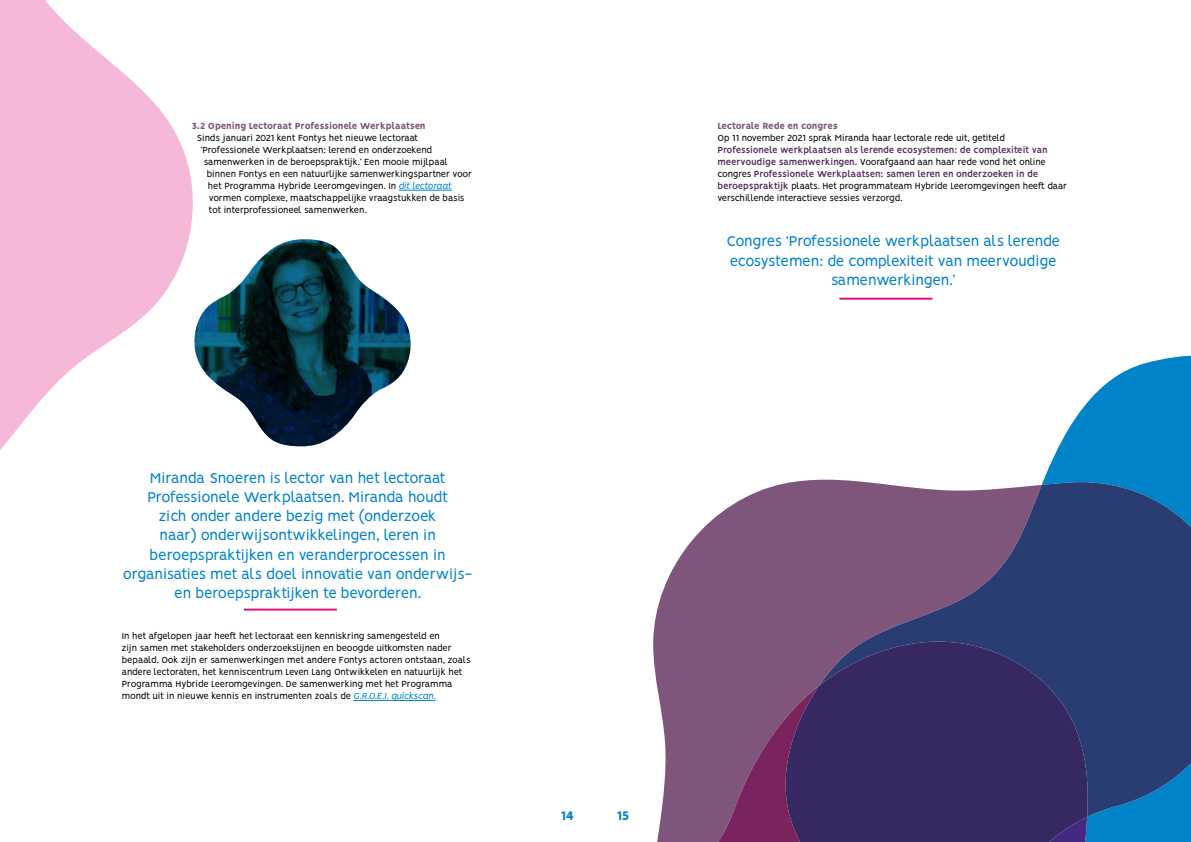
<style>
.page{position:relative;width:1191px;height:842px;background:#fff}
.page>*{position:absolute;margin:0;border:0;box-sizing:border-box;transform-origin:0 0}
.t1{font:16px/19.2px "Vision";letter-spacing:-.03em;color:#0083c8;text-align:center}
.t2{font:800 14px "Vision";color:#0083c9}
.t3{font:10px/12px "Vision";letter-spacing:-.03em;color:#000}
.t4{font:700 10px/12px "Vision";letter-spacing:-.03em;color:#562d5f}
.t5{font:800 10px "Vision";letter-spacing:-.03em;color:#7f547c}
.s1{font-style:italic;color:#0083c9}
.s2{font-weight:400;color:#000}
</style>
<div class="page">
<svg style="left:0;top:0;width:193px;height:450px;fill:#f5b8d8"></svg>
<hr style="left:399px;top:190px;width:53px;height:1px;background:#0083c9">
<hr style="left:244px;top:609px;width:93px;height:2px;background:#df117d">
<hr style="left:353px;top:700px;width:82px;height:1px;background:#0083c9">
<hr style="left:839px;top:298px;width:93px;height:2px;background:#df117d">
<svg style="left:1043px;top:355px;width:148px;height:487px;fill:#0083c8"></svg>
<svg style="left:653px;top:480px;width:211px;height:206px;fill:#80557c"></svg>
<svg style="left:819px;top:482px;width:372px;height:335px;fill:#293d72"></svg>
<svg style="left:657px;top:686px;width:118px;height:156px;fill:#80557c"></svg>
<svg style="left:775px;top:642px;width:314px;height:200px;fill:#362861"></svg>
<img style="left:191px;top:239px;width:220px;height:208px">
<svg style="left:194px;top:239px;width:216px;height:207px"></svg>
<p class="t5" style="left:192px;top:120px;width:235px">3.2 Opening Lectoraat Professionele Werkplaatsen</p>
<p class="t3" style="left:197px;top:132px;width:223px">Sinds januari 2021 kent Fontys het nieuwe lectoraat</p>
<p class="t3" style="left:201px;top:144px;width:233px">‘Professionele Werkplaatsen: lerend en onderzoekend</p>
<p class="t3" style="left:204px;top:156px;width:245px">samenwerken in de beroepspraktijk.’ Een mooie mijlpaal</p>
<p class="t3" style="left:207px;top:168px;width:266px">binnen Fontys en een natuurlijke samenwerkingspartner voor</p>
<p class="t3" style="left:208px;top:180px;width:245px">het Programma Hybride Leeromgevingen. In <span class="s1">dit lectoraat</span></p>
<p class="t3" style="left:209px;top:192px;width:257px">vormen complexe, maatschappelijke vraagstukken de basis</p>
<p class="t3" style="left:209px;top:204px;width:159px">tot interprofessioneel samenwerken.</p>
<p class="t1" style="left:123px;top:468px;width:351px">Miranda Snoeren is lector van het lectoraat Professionele Werkplaatsen. Miranda houdt<br>zich onder andere bezig met (onderzoek<br>naar) onderwijsontwikkelingen, leren in beroepspraktijken en veranderprocessen in organisaties met als doel innovatie van onderwijs&shy;en beroepspraktijken te bevorderen.</p>
<p class="t3" style="left:122px;top:630px;width:350px">In het afgelopen jaar heeft het lectoraat een kenniskring samengesteld en<br>zijn samen met stakeholders onderzoekslijnen en beoogde uitkomsten nader bepaald. Ook zijn er samenwerkingen met andere Fontys actoren ontstaan, zoals andere lectoraten, het kenniscentrum Leven Lang Ontwikkelen en natuurlijk het Programma Hybride Leeromgevingen. De samenwerking met het Programma mondt uit in nieuwe kennis en instrumenten zoals de <span class="s1">G.R.O.E.I. quickscan.</span></p>
<p class="t5" style="left:717px;top:120px;width:122px">Lectorale Rede en congres</p>
<p class="t3" style="left:717px;top:132px;width:289px">Op 11 november 2021 sprak Miranda haar lectorale rede uit, getiteld</p>
<p class="t4" style="left:717px;top:144px;width:351px">Professionele werkplaatsen als lerende ecosystemen: de complexiteit van meervoudige samenwerkingen. <span class="s2">Voorafgaand aan haar rede vond het online congres</span> Professionele Werkplaatsen: samen leren en onderzoeken in de beroepspraktijk <span class="s2">plaats. Het programmateam Hybride Leeromgevingen heeft daar verschillende interactieve sessies verzorgd.</span></p>
<h1 class="t1" style="left:726px;top:232px;width:335px">Congres ‘Professionele werkplaatsen als lerende ecosystemen: de complexiteit van meervoudige samenwerkingen.’</h1>
<h2 class="t2" style="left:561px;top:807px;width:15px">14</h2>
<h2 class="t2" style="left:617px;top:807px;width:14px">15</h2>
</div>
